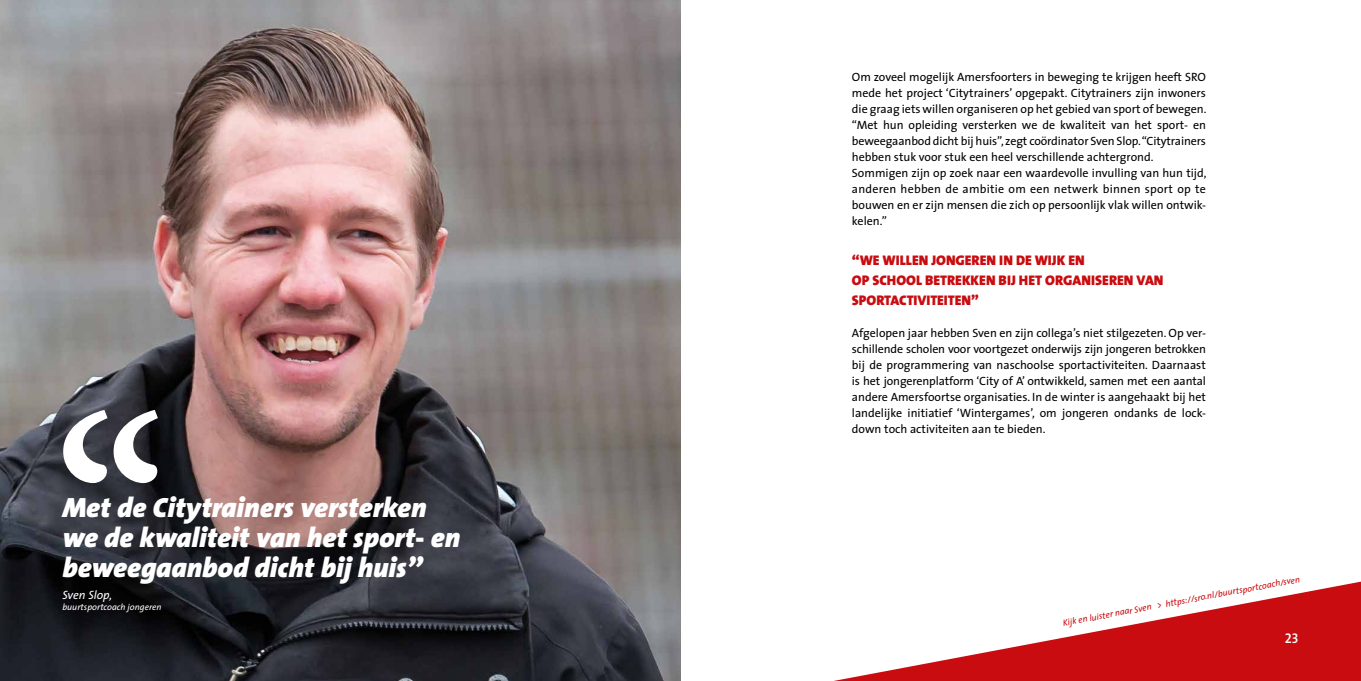
<style>
.page{position:relative;width:1361px;height:681px;background:#fff}
.page>*{position:absolute;margin:0;border:0;box-sizing:border-box;transform-origin:0 0}
.t1{font:italic 900 28px/30px "The Sans";color:#fff}
.t2{font:14px/20px "The Sans Black Caps";color:#c90c0f}
.t3{font:14px "The Sans Semi Bold Caps";color:#fff}
.t4{font:12px/16px "The Sans";color:#000}
.t5{font:italic 12px "The Sans";color:#fff}
.t6{font:italic 9px "The Sans";color:#c90c0f}
.t7{font:italic 9px "The Sans";color:#fff}
</style>
<div class="page">
<img style="left:0;top:0;width:680px;height:680px">
<svg style="left:839px;top:581px;width:522px;height:99px"></svg>
<svg style="left:63px;top:409px;width:95px;height:74px"></svg>
<h1 class="t1" style="left:62px;top:491px;width:399px">Met de Citytrainers versterken we de kwaliteit van het sport- en beweegaanbod dicht bij huis”</h1>
<p class="t5" style="left:62px;top:585px;width:51px">Sven Slop,</p>
<p class="t7" style="left:62px;top:599px;width:101px">buurtsportcoach jongeren</p>
<p class="t4" style="left:852px;top:68px;width:356px">Om zoveel mogelijk Amersfoorters in beweging te krijgen heeft SRO mede het project ‘Citytrainers’ opgepakt. Citytrainers zijn inwoners die graag iets willen organiseren op het gebied van sport of bewegen. “Met hun opleiding versterken we de kwaliteit van het sport- en beweegaanbod dicht bij huis”, zegt coördinator Sven Slop. “Citytrainers hebben stuk voor stuk een heel verschillende achtergrond.<br>Sommigen zijn op zoek naar een waardevolle invulling van hun tijd, anderen hebben de ambitie om een netwerk binnen sport op te bouwen en er zijn mensen die zich op persoonlijk vlak willen ontwik&shy;kelen.”</p>
<p class="t2" style="left:852px;top:250px;width:313px">“WE WILLEN JONGEREN IN DE WIJK EN<br>OP SCHOOL BETREKKEN BIJ HET ORGANISEREN VAN<br>SPORTACTIVITEITEN”</p>
<p class="t4" style="left:852px;top:324px;width:356px;text-align:justify">Afgelopen jaar hebben Sven en zijn collega’s niet stilgezeten. Op ver&shy;schillende scholen voor voortgezet onderwijs zijn jongeren betrokken bij de programmering van naschoolse sportactiviteiten. Daarnaast is het jongerenplatform ‘City of A’ ontwikkeld, samen met een aantal andere Amersfoortse organisaties. In de winter is aangehaakt bij het landelijke initiatief ‘Wintergames’, om jongeren ondanks de lock&shy;down toch activiteiten aan te bieden.</p>
<p class="t6" style="left:1061px;top:614px;width:243px;rotate:-10deg">Kijk en luister naar Sven &gt; https://sro.nl/buurtsportcoach/sven</p>
<p class="t3" style="left:1284px;top:626px;width:15px">23</p>
</div>
